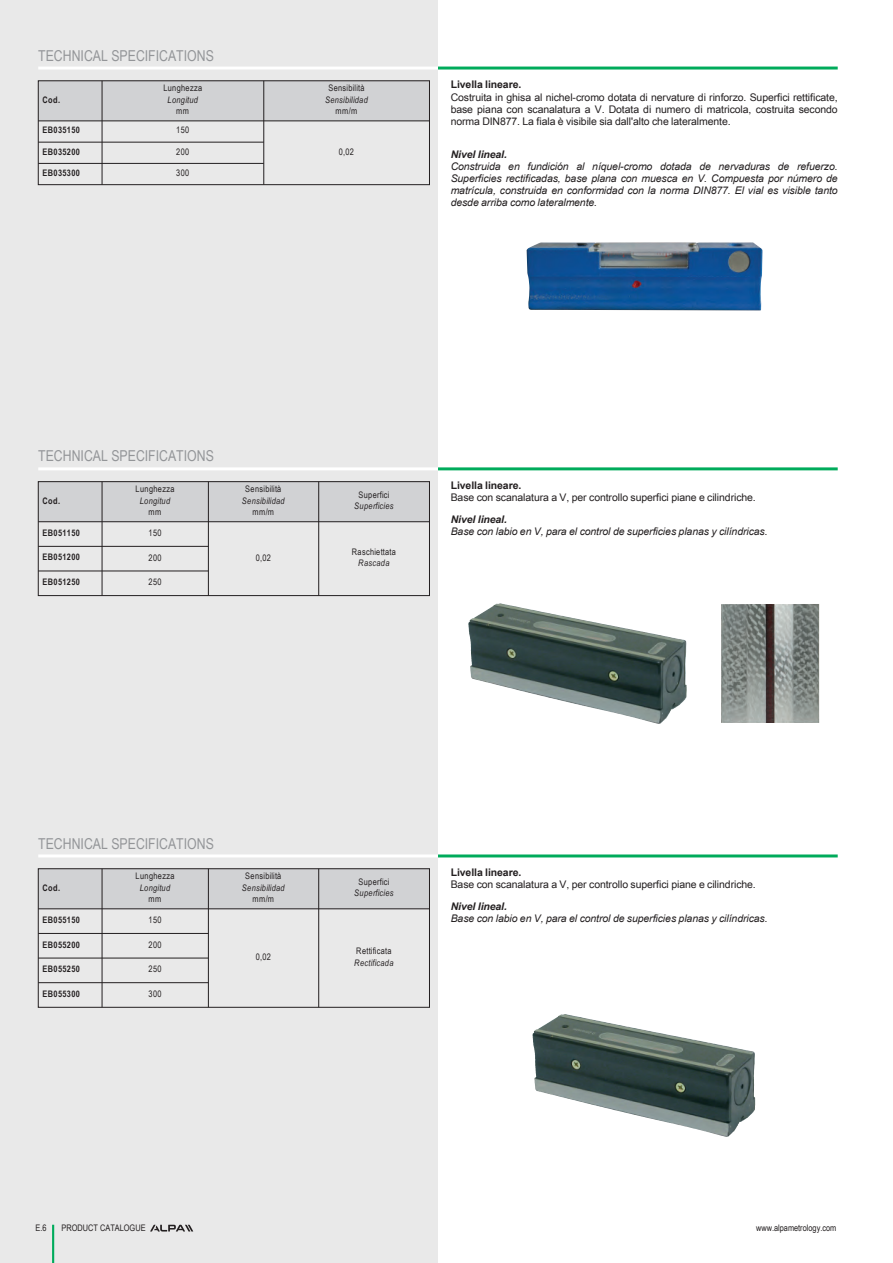
<style>
.page{position:relative;width:893px;height:1263px;background:#fff}
.page>*{position:absolute;margin:0;border:0;box-sizing:border-box;transform-origin:0 0}
.t1{font:15px "Arial Link Narrow";color:#939598}
.t2{font:italic 10.5px/12px "Arial Link";letter-spacing:-.01em;color:#231f20;text-align:justify}
.t3{font:10.5px/12px "Arial Link";letter-spacing:-.01em;color:#231f20;text-align:justify}
.t4{font:700 10.5px "Arial Link";letter-spacing:-.01em;color:#231f20}
.t5{font:italic 700 10.5px "Arial Link";letter-spacing:-.01em;color:#231f20}
.t6{font:9px "Arial Link Narrow";letter-spacing:.035em;color:#231f20}
.t7{font:italic 9px "Arial Link Narrow";letter-spacing:.04em;color:#231f20}
.t8{font:700 9px "Arial Link Narrow";letter-spacing:.04em;color:#231f20}
.t9{font:9px "Arial Link Narrow";color:#231f20}
</style>
<div class="page">
<div style="left:0;top:0;width:438px;height:1263px;background:#e9e9e9"></div>
<svg style="left:150px;top:1225px;width:43px;height:6px"></svg>
<hr style="left:52px;top:1225px;width:2px;height:38px;background:#00ab5b">
<hr style="left:438px;top:67px;width:400px;height:3px;background:#00ab5b">
<div style="left:38px;top:81px;width:64px;height:40px;background:#d1d2d4"></div>
<div style="left:102px;top:81px;width:162px;height:40px;background:#d1d2d4"></div>
<div style="left:264px;top:81px;width:165px;height:40px;background:#d1d2d4"></div>
<hr style="left:38px;top:121px;width:391px;height:1px;background:#231f20">
<hr style="left:38px;top:142px;width:226px;height:1px;background:#231f20">
<hr style="left:38px;top:163px;width:226px;height:1px;background:#231f20">
<hr style="left:102px;top:81px;width:1px;height:104px;background:#231f20">
<hr style="left:263px;top:81px;width:1px;height:104px;background:#231f20">
<div style="left:38px;top:81px;width:392px;height:104px;border:1px solid #231f20"></div>
<img style="left:527px;top:242px;width:236px;height:68px">
<hr style="left:38px;top:67px;width:400px;height:3px;background:#fff">
<hr style="left:438px;top:467px;width:400px;height:3px;background:#00ab5b">
<div style="left:38px;top:482px;width:64px;height:40px;background:#d1d2d4"></div>
<div style="left:102px;top:482px;width:106px;height:40px;background:#d1d2d4"></div>
<div style="left:208px;top:482px;width:111px;height:40px;background:#d1d2d4"></div>
<div style="left:319px;top:482px;width:110px;height:40px;background:#d1d2d4"></div>
<hr style="left:38px;top:521px;width:391px;height:1px;background:#231f20">
<hr style="left:38px;top:546px;width:170px;height:1px;background:#231f20">
<hr style="left:38px;top:571px;width:170px;height:1px;background:#231f20">
<hr style="left:102px;top:482px;width:1px;height:114px;background:#231f20">
<hr style="left:208px;top:482px;width:1px;height:114px;background:#231f20">
<hr style="left:318px;top:482px;width:1px;height:114px;background:#231f20">
<div style="left:38px;top:481px;width:392px;height:115px;border:1px solid #231f20"></div>
<svg style="left:468px;top:603px;width:352px;height:120px"></svg>
<img style="left:628px;top:698px;width:58px;height:26px">
<hr style="left:38px;top:467px;width:400px;height:3px;background:#fff">
<hr style="left:438px;top:854px;width:400px;height:3px;background:#00ab5b">
<div style="left:38px;top:869px;width:64px;height:40px;background:#d1d2d4"></div>
<div style="left:102px;top:869px;width:106px;height:40px;background:#d1d2d4"></div>
<div style="left:208px;top:869px;width:111px;height:40px;background:#d1d2d4"></div>
<div style="left:319px;top:869px;width:110px;height:40px;background:#d1d2d4"></div>
<hr style="left:38px;top:908px;width:391px;height:1px;background:#231f20">
<hr style="left:38px;top:933px;width:170px;height:1px;background:#231f20">
<hr style="left:38px;top:958px;width:170px;height:1px;background:#231f20">
<hr style="left:38px;top:982px;width:170px;height:1px;background:#231f20">
<hr style="left:102px;top:869px;width:1px;height:138px;background:#231f20">
<hr style="left:208px;top:869px;width:1px;height:138px;background:#231f20">
<hr style="left:318px;top:869px;width:1px;height:138px;background:#231f20">
<div style="left:38px;top:868px;width:392px;height:139px;border:1px solid #231f20"></div>
<svg style="left:532px;top:1014px;width:224px;height:115px"></svg>
<img style="left:696px;top:1111px;width:58px;height:26px">
<hr style="left:38px;top:854px;width:400px;height:3px;background:#fff">
<h1 class="t1" style="left:38px;top:47px;width:177px">TECHNICAL SPECIFICATIONS</h1>
<p class="t8" style="left:43px;top:94px;width:19px">Cod.</p>
<p class="t6" style="left:163px;top:83px;width:40px">Lunghezza</p>
<p class="t7" style="left:168px;top:94px;width:32px">Longitud</p>
<p class="t6" style="left:176px;top:106px;width:14px">mm</p>
<p class="t6" style="left:328px;top:83px;width:38px">Sensibilità</p>
<p class="t7" style="left:325px;top:94px;width:44px">Sensibilidad</p>
<p class="t6" style="left:335px;top:106px;width:23px">mm/m</p>
<p class="t8" style="left:43px;top:125px;width:39px">EB035150</p>
<p class="t6" style="left:176px;top:125px;width:14px">150</p>
<p class="t8" style="left:43px;top:146px;width:39px">EB035200</p>
<p class="t6" style="left:176px;top:146px;width:14px">200</p>
<p class="t6" style="left:339px;top:146px;width:17px">0,02</p>
<p class="t8" style="left:43px;top:167px;width:39px">EB035300</p>
<p class="t6" style="left:176px;top:168px;width:14px">300</p>
<p class="t4" style="left:451px;top:79px;width:72px">Livella lineare.</p>
<p class="t3" style="left:451px;top:91px;width:389px">Costruita in ghisa al nichel-cromo dotata di nervature di rinforzo. Superfici rettificate, base piana con scanalatura a V. Dotata di numero di matricola, costruita secondo norma DIN877. La fiala è visibile sia dall'alto che lateralmente.</p>
<p class="t5" style="left:451px;top:148px;width:58px">Nivel lineal.</p>
<p class="t2" style="left:451px;top:160px;width:389px">Construida en fundición al níquel-cromo dotada de nervaduras de refuerzo.<br>Superficies rectificadas, base plana con muesca en V. Compuesta por número de matrícula, construida en conformidad con la norma DIN877. El vial es visible tanto desde arriba como lateralmente.</p>
<h1 class="t1" style="left:38px;top:448px;width:177px">TECHNICAL SPECIFICATIONS</h1>
<p class="t8" style="left:43px;top:495px;width:19px">Cod.</p>
<p class="t6" style="left:136px;top:484px;width:40px">Lunghezza</p>
<p class="t7" style="left:140px;top:495px;width:32px">Longitud</p>
<p class="t6" style="left:149px;top:506px;width:14px">mm</p>
<p class="t8" style="left:43px;top:527px;width:39px">EB051150</p>
<p class="t6" style="left:149px;top:528px;width:14px">150</p>
<p class="t8" style="left:43px;top:552px;width:39px">EB051200</p>
<p class="t6" style="left:149px;top:552px;width:14px">200</p>
<p class="t8" style="left:43px;top:577px;width:39px">EB051250</p>
<p class="t6" style="left:149px;top:577px;width:14px">250</p>
<p class="t6" style="left:245px;top:484px;width:38px">Sensibilità</p>
<p class="t7" style="left:242px;top:495px;width:44px">Sensibilidad</p>
<p class="t6" style="left:252px;top:506px;width:23px">mm/m</p>
<p class="t6" style="left:256px;top:552px;width:17px">0,02</p>
<p class="t6" style="left:359px;top:490px;width:32px">Superfici</p>
<p class="t7" style="left:354px;top:501px;width:41px">Superficies</p>
<p class="t6" style="left:352px;top:547px;width:46px">Raschiettata</p>
<p class="t7" style="left:358px;top:558px;width:33px">Rascada</p>
<p class="t4" style="left:451px;top:480px;width:72px">Livella lineare.</p>
<p class="t3" style="left:451px;top:492px;width:307px">Base con scanalatura a V, per controllo superfici piane e cilindriche.</p>
<p class="t5" style="left:451px;top:513px;width:58px">Nivel lineal.</p>
<p class="t2" style="left:451px;top:525px;width:318px">Base con labio en V, para el control de superficies planas y cilíndricas.</p>
<h1 class="t1" style="left:38px;top:835px;width:177px">TECHNICAL SPECIFICATIONS</h1>
<p class="t8" style="left:43px;top:882px;width:19px">Cod.</p>
<p class="t6" style="left:136px;top:871px;width:40px">Lunghezza</p>
<p class="t7" style="left:140px;top:882px;width:32px">Longitud</p>
<p class="t6" style="left:149px;top:893px;width:14px">mm</p>
<p class="t8" style="left:43px;top:914px;width:39px">EB055150</p>
<p class="t6" style="left:149px;top:915px;width:14px">150</p>
<p class="t8" style="left:43px;top:939px;width:39px">EB055200</p>
<p class="t6" style="left:149px;top:939px;width:14px">200</p>
<p class="t8" style="left:43px;top:964px;width:39px">EB055250</p>
<p class="t6" style="left:149px;top:964px;width:14px">250</p>
<p class="t8" style="left:43px;top:988px;width:39px">EB055300</p>
<p class="t6" style="left:149px;top:988px;width:14px">300</p>
<p class="t6" style="left:245px;top:871px;width:38px">Sensibilità</p>
<p class="t7" style="left:242px;top:882px;width:44px">Sensibilidad</p>
<p class="t6" style="left:252px;top:893px;width:23px">mm/m</p>
<p class="t6" style="left:256px;top:951px;width:17px">0,02</p>
<p class="t6" style="left:359px;top:877px;width:32px">Superfici</p>
<p class="t7" style="left:354px;top:888px;width:41px">Superficies</p>
<p class="t6" style="left:356px;top:946px;width:37px">Rettificata</p>
<p class="t7" style="left:354px;top:957px;width:41px">Rectificada</p>
<p class="t4" style="left:451px;top:867px;width:72px">Livella lineare.</p>
<p class="t3" style="left:451px;top:879px;width:307px">Base con scanalatura a V, per controllo superfici piane e cilindriche.</p>
<p class="t5" style="left:451px;top:900px;width:58px">Nivel lineal.</p>
<p class="t2" style="left:451px;top:912px;width:318px">Base con labio en V, para el control de superficies planas y cilíndricas.</p>
<p class="t6" style="left:36px;top:1222px;width:13px">E.6</p>
<p class="t9" style="left:62px;top:1223px;width:86px">PRODUCT CATALOGUE</p>
<p class="t9" style="left:756px;top:1223px;width:82px">www.alpametrology.com</p>
</div>
